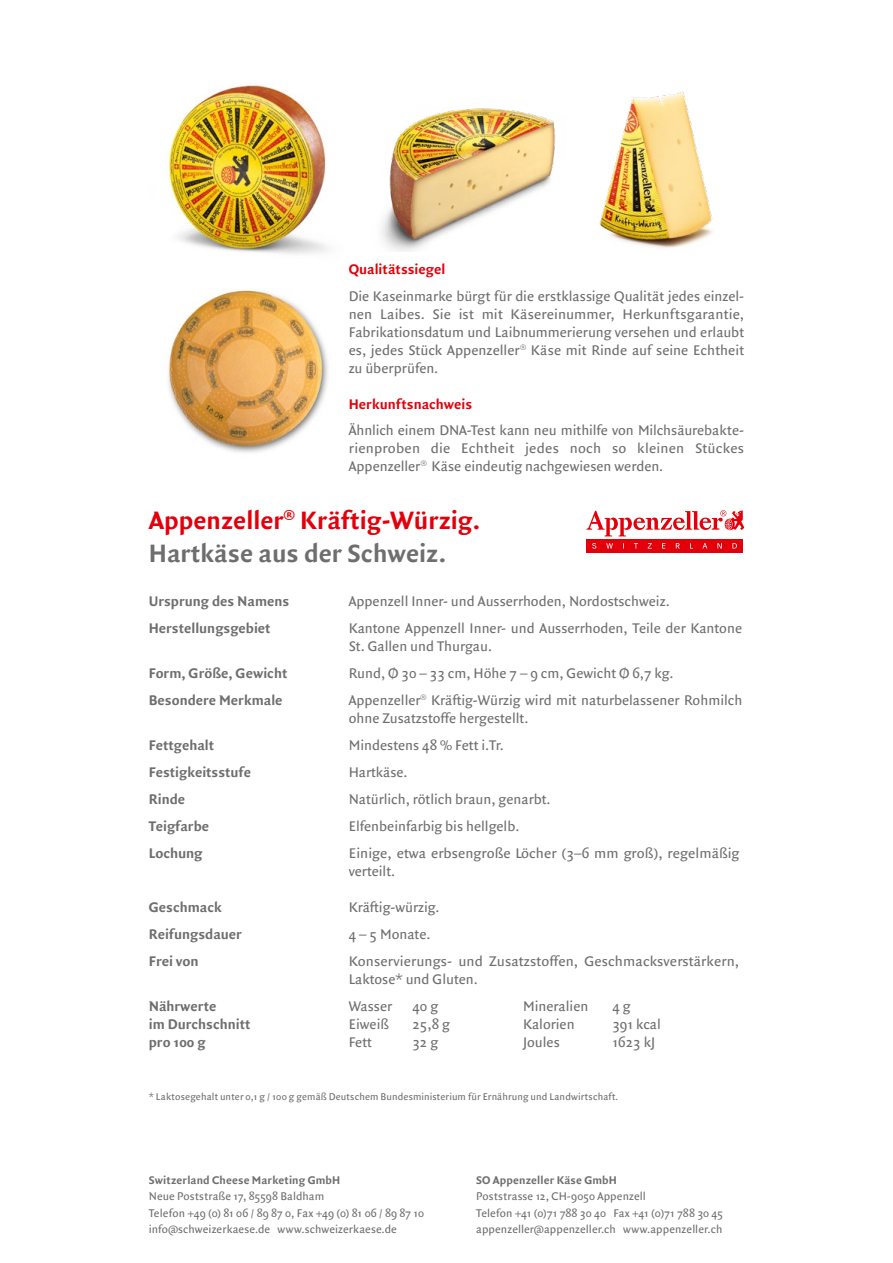
<style>
.page{position:relative;width:893px;height:1263px;background:#fff}
.page>*{position:absolute;margin:0;border:0;box-sizing:border-box;transform-origin:0 0}
.t1{font:700 27px/32.4px "Quadraat Sans";color:#e3000b}
.t2{font:15px/18px "Quadraat Sans";color:#6e6e6e}
.t3{font:700 15px "Quadraat Sans";color:#6e6e6e}
.t4{font:700 15px "Quadraat Sans";color:#e3000b}
.t5{font:12px/16.5px "Quadraat Sans";letter-spacing:.005em;color:#6e6e6e}
.t6{font:700 12px "Quadraat Sans";letter-spacing:.01em;color:#6e6e6e}
.t7{font:10.5px "Quadraat Sans";letter-spacing:.01em;color:#6e6e6e}
.s1{color:#6e6e6e}
</style>
<div class="page">
<img style="left:168px;top:290px;width:160px;height:163px">
<img style="left:168px;top:84px;width:160px;height:170px">
<img style="left:382px;top:108px;width:164px;height:144px">
<img style="left:546px;top:91px;width:167px;height:157px">
<div style="left:586px;top:539px;width:156px;height:13px;background:#e3000b"></div>
<svg style="left:592px;top:543px;width:145px;height:6px"></svg>
<svg style="left:586px;top:510px;width:158px;height:26px"></svg>
<p class="t4" style="left:349px;top:261px;width:98px">Qualitätssiegel</p>
<p class="t2" style="left:349px;top:287px;width:397px;text-align:justify">Die Kaseinmarke bürgt für die erstklassige Qualität jedes einzel&shy;nen Laibes. Sie ist mit Käsereinummer, Herkunftsgarantie, Fabrikationsdatum und Laibnummerierung versehen und erlaubt es, jedes Stück Appenzeller<sup>®</sup> Käse mit Rinde auf seine Echtheit zu überprüfen.</p>
<p class="t4" style="left:349px;top:395px;width:125px">Herkunftsnachweis</p>
<p class="t2" style="left:349px;top:422px;width:397px;text-align:justify">Ähnlich einem DNA-Test kann neu mithilfe von Milchsäurebakte&shy;rienproben die Echtheit jedes noch so kleinen Stückes Appenzeller<sup>®</sup> Käse eindeutig nachgewiesen werden.</p>
<h1 class="t1" style="left:149px;top:505px;width:333px">Appenzeller<sup>®</sup> Kräftig-Würzig.<br><span class="s1">Hartkäse aus der Schweiz.</span></h1>
<p class="t3" style="left:149px;top:592px;width:142px">Ursprung des Namens</p>
<p class="t2" style="left:349px;top:592px;width:323px">Appenzell Inner- und Ausserrhoden, Nordostschweiz.</p>
<p class="t3" style="left:149px;top:619px;width:123px">Herstellungsgebiet</p>
<p class="t2" style="left:349px;top:619px;width:395px">Kantone Appenzell Inner- und Ausserrhoden, Teile der Kantone<br>St. Gallen und Thurgau.</p>
<p class="t3" style="left:149px;top:664px;width:140px">Form, Größe, Gewicht</p>
<p class="t2" style="left:349px;top:664px;width:326px">Rund, Ø 30 – 33 cm, Höhe 7 – 9 cm, Gewicht Ø 6,7 kg.</p>
<p class="t3" style="left:149px;top:691px;width:135px">Besondere Merkmale</p>
<p class="t2" style="left:349px;top:691px;width:395px">Appenzeller<sup>®</sup> Kräftig-Würzig wird mit naturbelassener Rohmilch ohne Zusatzstoffe hergestellt.</p>
<p class="t3" style="left:149px;top:736px;width:67px">Fettgehalt</p>
<p class="t2" style="left:349px;top:736px;width:157px">Mindestens 48 % Fett i.Tr.</p>
<p class="t3" style="left:149px;top:763px;width:104px">Festigkeitsstufe</p>
<p class="t2" style="left:349px;top:763px;width:60px">Hartkäse.</p>
<p class="t3" style="left:149px;top:790px;width:38px">Rinde</p>
<p class="t2" style="left:349px;top:790px;width:203px">Natürlich, rötlich braun, genarbt.</p>
<p class="t3" style="left:149px;top:817px;width:62px">Teigfarbe</p>
<p class="t2" style="left:349px;top:817px;width:172px">Elfenbeinfarbig bis hellgelb.</p>
<p class="t3" style="left:149px;top:844px;width:55px">Lochung</p>
<p class="t2" style="left:349px;top:844px;width:392px">Einige, etwa erbsengroße Löcher (3–6 mm groß), regelmäßig verteilt.</p>
<p class="t3" style="left:149px;top:898px;width:75px">Geschmack</p>
<p class="t2" style="left:349px;top:898px;width:93px">Kräftig-würzig.</p>
<p class="t3" style="left:149px;top:925px;width:95px">Reifungsdauer</p>
<p class="t2" style="left:349px;top:925px;width:83px">4 – 5 Monate.</p>
<p class="t3" style="left:149px;top:952px;width:51px">Frei von</p>
<p class="t2" style="left:349px;top:952px;width:392px">Konservierungs- und Zusatzstoffen, Geschmacksverstärkern,<br>Laktose* und Gluten.</p>
<p class="t3" style="left:149px;top:997px;width:69px">Nährwerte</p>
<p class="t2" style="left:349px;top:997px;width:45px">Wasser</p>
<p class="t2" style="left:412px;top:997px;width:27px">40 g</p>
<p class="t2" style="left:523px;top:997px;width:67px">Mineralien</p>
<p class="t2" style="left:612px;top:997px;width:20px">4 g</p>
<p class="t3" style="left:149px;top:1015px;width:103px">im Durchschnitt</p>
<p class="t2" style="left:349px;top:1015px;width:42px">Eiweiß</p>
<p class="t2" style="left:412px;top:1015px;width:39px">25,8 g</p>
<p class="t2" style="left:523px;top:1015px;width:53px">Kalorien</p>
<p class="t2" style="left:612px;top:1015px;width:50px">391 kcal</p>
<p class="t3" style="left:149px;top:1033px;width:58px">pro 100 g</p>
<p class="t2" style="left:349px;top:1033px;width:25px">Fett</p>
<p class="t2" style="left:412px;top:1033px;width:27px">32 g</p>
<p class="t2" style="left:523px;top:1033px;width:38px">Joules</p>
<p class="t2" style="left:612px;top:1033px;width:44px">1623 kJ</p>
<p class="t7" style="left:149px;top:1091px;width:471px">* Laktosegehalt unter 0,1 g / 100 g gemäß Deutschem Bundesministerium für Ernährung und Landwirtschaft.</p>
<p class="t6" style="left:149px;top:1173px;width:193px">Switzerland Cheese Marketing GmbH</p>
<p class="t5" style="left:149px;top:1188px;width:277px">Neue Poststraße 17, 85598 Baldham<br>Telefon +49 (0) 81 06 / 89 87 0, Fax +49 (0) 81 06 / 89 87 10 info@schweizerkaese.de www.schweizerkaese.de</p>
<p class="t6" style="left:476px;top:1173px;width:142px">SO Appenzeller Käse GmbH</p>
<p class="t5" style="left:476px;top:1188px;width:248px">Poststrasse 12, CH-9050 Appenzell<br>Telefon +41 (0)71 788 30 40 Fax +41 (0)71 788 30 45 appenzeller@appenzeller.ch www.appenzeller.ch</p>
</div>
